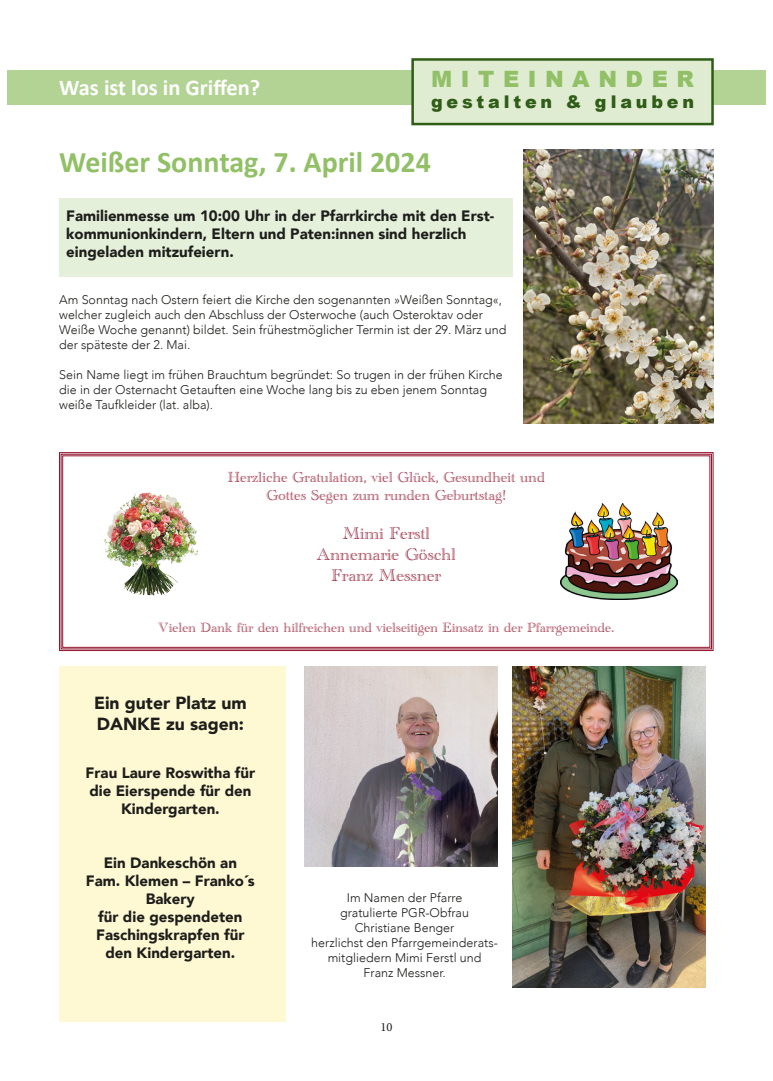
<style>
.page{position:relative;width:773px;height:1081px;background:#fff}
.page>*{position:absolute;margin:0;border:0;box-sizing:border-box;transform-origin:0 0}
.t1{font:700 30px "Calibri";color:#91c067}
.t2{font:700 22.5px "Calibri";color:#fff}
.t3{font:900 22.5px "Arial";letter-spacing:.38em;color:#91c067}
.t4{font:17.5px "Academy Engraved Let Plain";color:#91142c}
.t5{font:900 17.5px/21px "Avenir";color:#1d1d1b}
.t6{font:900 17.5px "Arial";letter-spacing:.22em;color:#2f5c16}
.t7{font:900 15px/18px "Avenir";color:#1d1d1b;text-align:center}
.t8{font:15px "Academy Engraved Let Plain";color:#91142c}
.t9{font:13.75px "Academy Engraved Let Plain";color:#91142c}
.t10{font:300 12.5px/15px "Avenir";color:#1d1d1b}
.t11{font:12.5px "Minion Pro";color:#1d1d1b}
</style>
<div class="page">
<div style="left:7px;top:70px;width:758px;height:35px;background:#b2d394"></div>
<div style="left:59px;top:198px;width:453px;height:79px;background:#e5f0da"></div>
<img style="left:523px;top:149px;width:190px;height:274px">
<svg style="left:59px;top:452px;width:654px;height:199px"></svg>
<img style="left:100px;top:489px;width:100px;height:111px">
<img style="left:560px;top:504px;width:117px;height:95px">
<img style="left:512px;top:666px;width:193px;height:321px">
<img style="left:305px;top:666px;width:192px;height:200px">
<div style="left:412px;top:59px;width:300px;height:65px;background:#dfecd2"></div>
<div style="left:411px;top:58px;width:302px;height:67px;border:2px solid #2f5c16"></div>
<div style="left:59px;top:666px;width:227px;height:356px;background:#fff9d3"></div>
<p class="t2" style="left:59px;top:74px;width:203px">Was ist los in Griffen?</p>
<p class="t3" style="left:431px;top:63px;width:264px">MITEINANDER</p>
<p class="t6" style="left:431px;top:89px;width:264px">gestalten &amp; glauben</p>
<p class="t1" style="left:59px;top:143px;width:373px">Weißer Sonntag, 7. April 2024</p>
<p class="t7" style="left:66px;top:206px;width:429px;text-align:left">Familienmesse um 10:00 Uhr in der Pfarrkirche mit den Erst&shy;kommunionkindern, Eltern und Paten:innen sind herzlich eingeladen mitzufeiern.</p>
<p class="t10" style="left:59px;top:292px;width:448px">Am Sonntag nach Ostern feiert die Kirche den sogenannten »Weißen Sonntag«, welcher zugleich auch den Abschluss der Osterwoche (auch Osteroktav oder Weiße Woche genannt) bildet. Sein frühestmöglicher Termin ist der 29. März und der späteste der 2. Mai.</p>
<p class="t10" style="left:59px;top:367px;width:445px">Sein Name liegt im frühen Brauchtum begründet: So trugen in der frühen Kirche die in der Osternacht Getauften eine Woche lang bis zu eben jenem Sonntag weiße Taufkleider (lat. alba).</p>
<p class="t8" style="left:228px;top:465px;width:318px">Herzliche Gratulation, viel Glück, Gesundheit und</p>
<p class="t8" style="left:266px;top:483px;width:241px">Gottes Segen zum runden Geburtstag!</p>
<p class="t4" style="left:342px;top:520px;width:89px">Mimi Ferstl</p>
<p class="t4" style="left:317px;top:541px;width:140px">Annemarie Göschl</p>
<p class="t4" style="left:331px;top:562px;width:111px">Franz Messner</p>
<p class="t9" style="left:158px;top:617px;width:457px">Vielen Dank für den hilfreichen und vielseitigen Einsatz in der Pfarrgemeinde.</p>
<p class="t5" style="left:94px;top:691px;width:154px">Ein guter Platz um<br>DANKE zu sagen:</p>
<p class="t7" style="left:86px;top:763px;width:171px">Frau Laure Roswitha für die Eierspende für den<br>Kindergarten.</p>
<p class="t7" style="left:104px;top:853px;width:135px">Ein Dankeschön an</p>
<p class="t7" style="left:86px;top:871px;width:170px">Fam. Klemen – Franko´s</p>
<p class="t7" style="left:146px;top:889px;width:51px">Bakery</p>
<p class="t7" style="left:98px;top:907px;width:146px">für die gespendeten</p>
<p class="t7" style="left:96px;top:925px;width:150px">Faschingskrapfen für den Kindergarten.</p>
<p class="t10" style="left:347px;top:890px;width:117px">Im Namen der Pfarre</p>
<p class="t10" style="left:340px;top:905px;width:130px">gratulierte PGR-Obfrau</p>
<p class="t10" style="left:355px;top:920px;width:101px">Christiane Benger</p>
<p class="t10" style="left:311px;top:935px;width:188px;text-align:center">herzlichst den Pfarrgemeinderats&shy;mitgliedern Mimi Ferstl und</p>
<p class="t10" style="left:363px;top:965px;width:84px">Franz Messner.</p>
<p class="t11" style="left:380px;top:1018px;width:14px">10</p>
</div>
